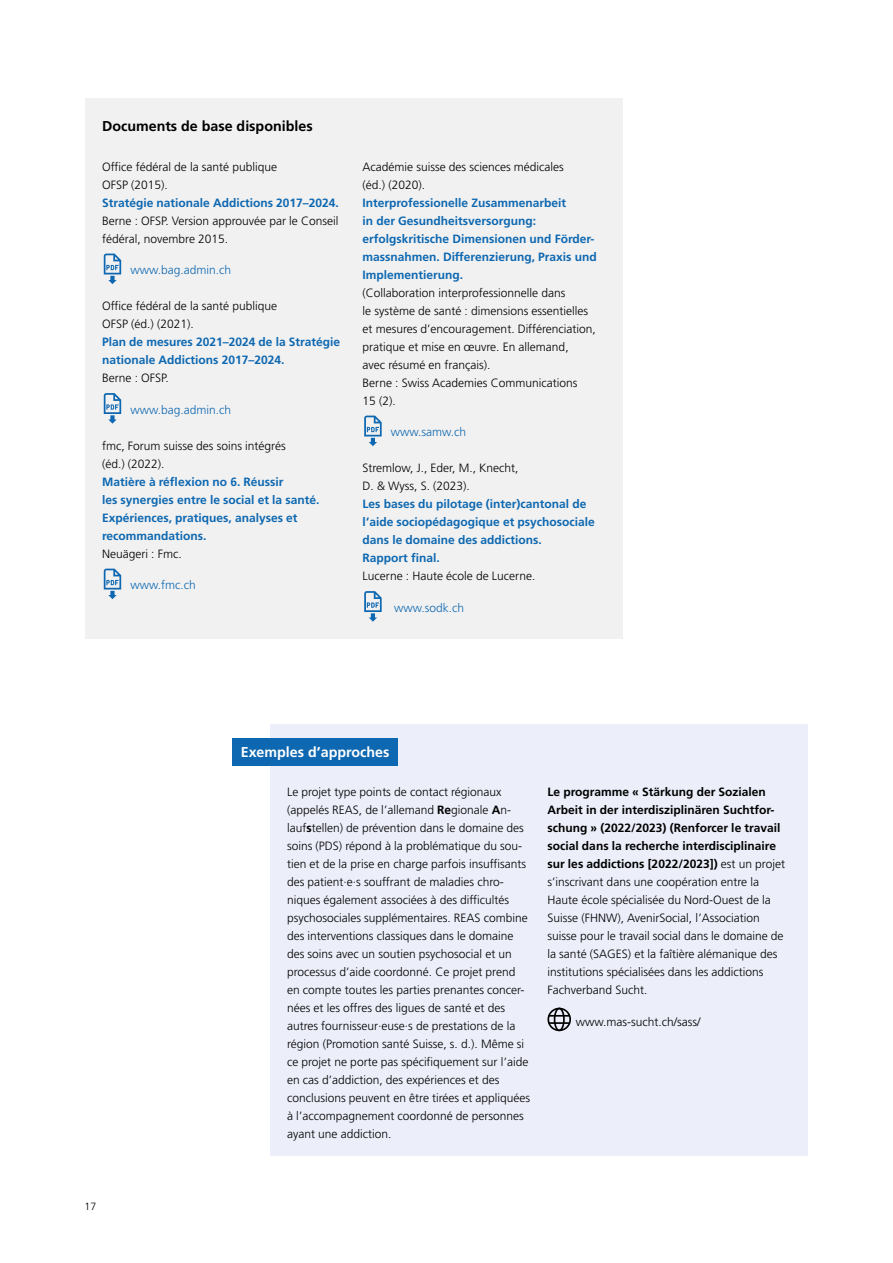
<style>
.page{position:relative;width:893px;height:1263px;background:#fff}
.page>*{position:absolute;margin:0;border:0;box-sizing:border-box;transform-origin:0 0}
.t1{font:700 14.25px "Frutiger LT Pro";color:#000}
.t2{font:700 14.25px "Frutiger LT Pro";color:#fff}
.t3{font:300 12px/18px "Frutiger LT Pro";color:#000}
.t4{font:700 12px/18px "Frutiger LT Pro";color:#0d68b1}
.t5{font:300 12px "Frutiger LT Pro";color:#0d68b1}
.t6{font:300 10.5px "Frutiger LT Pro";color:#000}
.s1{font-weight:700}
</style>
<div class="page">
<div style="left:85px;top:98px;width:538px;height:541px;background:#f2f1f1"></div>
<svg style="left:104px;top:254px;width:17px;height:30px"></svg>
<svg style="left:104px;top:393px;width:17px;height:31px"></svg>
<svg style="left:104px;top:569px;width:17px;height:30px"></svg>
<svg style="left:364px;top:416px;width:18px;height:30px"></svg>
<svg style="left:364px;top:591px;width:18px;height:31px"></svg>
<div style="left:270px;top:724px;width:538px;height:432px;background:#eceef9"></div>
<div style="left:547px;top:1008px;width:24px;height:23px;border:2px solid #000;border-radius:50%"></div>
<div style="left:554px;top:1008px;width:11px;height:23px;border:2px solid #000;border-radius:50%"></div>
<hr style="left:549px;top:1022px;width:20px;height:2px;background:#000">
<svg style="left:549px;top:1015px;width:20px;height:1px"></svg>
<div style="left:232px;top:738px;width:166px;height:28px;background:#0d68b1"></div>
<p class="t1" style="left:102px;top:118px;width:212px">Documents de base disponibles</p>
<p class="t3" style="left:102px;top:157px;width:176px">Office fédéral de la santé publique<br>OFSP (2015).</p>
<p class="t4" style="left:102px;top:193px;width:238px">Stratégie nationale Addictions 2017–2024.</p>
<p class="t3" style="left:102px;top:211px;width:238px">Berne : OFSP. Version approuvée par le Conseil fédéral, novembre 2015.</p>
<p class="t5" style="left:130px;top:263px;width:102px">www.bag.admin.ch</p>
<p class="t3" style="left:102px;top:297px;width:176px">Office fédéral de la santé publique<br>OFSP (éd.) (2021).</p>
<p class="t4" style="left:102px;top:333px;width:240px">Plan de mesures 2021–2024 de la Stratégie nationale Addictions 2017–2024.</p>
<p class="t3" style="left:102px;top:369px;width:68px">Berne : OFSP.</p>
<p class="t5" style="left:130px;top:402px;width:102px">www.bag.admin.ch</p>
<p class="t3" style="left:102px;top:436px;width:185px">fmc, Forum suisse des soins intégrés (éd.) (2022).</p>
<p class="t4" style="left:102px;top:472px;width:219px">Matière à réflexion no 6. Réussir<br>les synergies entre le social et la santé.<br>Expériences, pratiques, analyses et recommandations.</p>
<p class="t3" style="left:102px;top:544px;width:81px">Neuägeri : Fmc.</p>
<p class="t5" style="left:130px;top:578px;width:67px">www.fmc.ch</p>
<p class="t3" style="left:362px;top:157px;width:203px">Académie suisse des sciences médicales (éd.) (2020).</p>
<p class="t4" style="left:362px;top:193px;width:236px">Interprofessionelle Zusammenarbeit<br>in der Gesundheitsversorgung: erfolgskritische Dimensionen und Förder&shy;massnahmen. Differenzierung, Praxis und Implementierung.</p>
<p class="t3" style="left:362px;top:283px;width:235px">(Collaboration interprofessionnelle dans<br>le système de santé : dimensions essentielles et mesures d’encouragement. Différenciation, pratique et mise en œuvre. En allemand,<br>avec résumé en français).<br>Berne : Swiss Academies Communications<br>15 (2).</p>
<p class="t5" style="left:391px;top:425px;width:77px">www.samw.ch</p>
<p class="t3" style="left:362px;top:459px;width:158px">Stremlow, J., Eder, M., Knecht,<br>D. &amp; Wyss, S. (2023).</p>
<p class="t4" style="left:362px;top:495px;width:234px">Les bases du pilotage (inter)cantonal de l’aide sociopédagogique et psychosociale dans le domaine des addictions.<br>Rapport final.</p>
<p class="t3" style="left:362px;top:567px;width:174px">Lucerne : Haute école de Lucerne.</p>
<p class="t5" style="left:394px;top:600px;width:72px">www.sodk.ch</p>
<p class="t2" style="left:241px;top:744px;width:150px">Exemples d’approches</p>
<p class="t6" style="left:85px;top:1200px;width:13px">17</p>
<p class="t3" style="left:287px;top:783px;width:245px">Le projet type points de contact régionaux (appelés REAS, de l’allemand <span class="s1">Re</span>gionale <span class="s1">A</span>n&shy;lauf<span class="s1">s</span>tellen) de prévention dans le domaine des soins (PDS) répond à la problématique du sou&shy;tien et de la prise en charge parfois insuffisants des patient·e·s souffrant de maladies chro&shy;niques également associées à des difficultés psychosociales supplémentaires. REAS combine des interventions classiques dans le domaine des soins avec un soutien psychosocial et un processus d’aide coordonné. Ce projet prend en compte toutes les parties prenantes concer&shy;nées et les offres des ligues de santé et des autres fournisseur·euse·s de prestations de la région (Promotion santé Suisse, s. d.). Même si ce projet ne porte pas spécifiquement sur l’aide en cas d’addiction, des expériences et des conclusions peuvent en être tirées et appliquées à l’accompagnement coordonné de personnes ayant une addiction.</p>
<p class="t3" style="left:547px;top:783px;width:239px"><span class="s1">Le programme « Stärkung der Sozialen Arbeit in der interdisziplinären Suchtfor&shy;schung » (2022/2023) (Renforcer le travail social dans la recherche interdisciplinaire sur les addictions [2022/2023])</span> est un projet s’inscrivant dans une coopération entre la Haute école spécialisée du Nord-Ouest de la Suisse (FHNW), AvenirSocial, l’Association suisse pour le travail social dans le domaine de la santé (SAGES) et la faîtière alémanique des institutions spécialisées dans les addictions Fachverband Sucht.</p>
<p class="t3" style="left:576px;top:1012px;width:126px">www.mas-sucht.ch/sass/</p>
</div>
